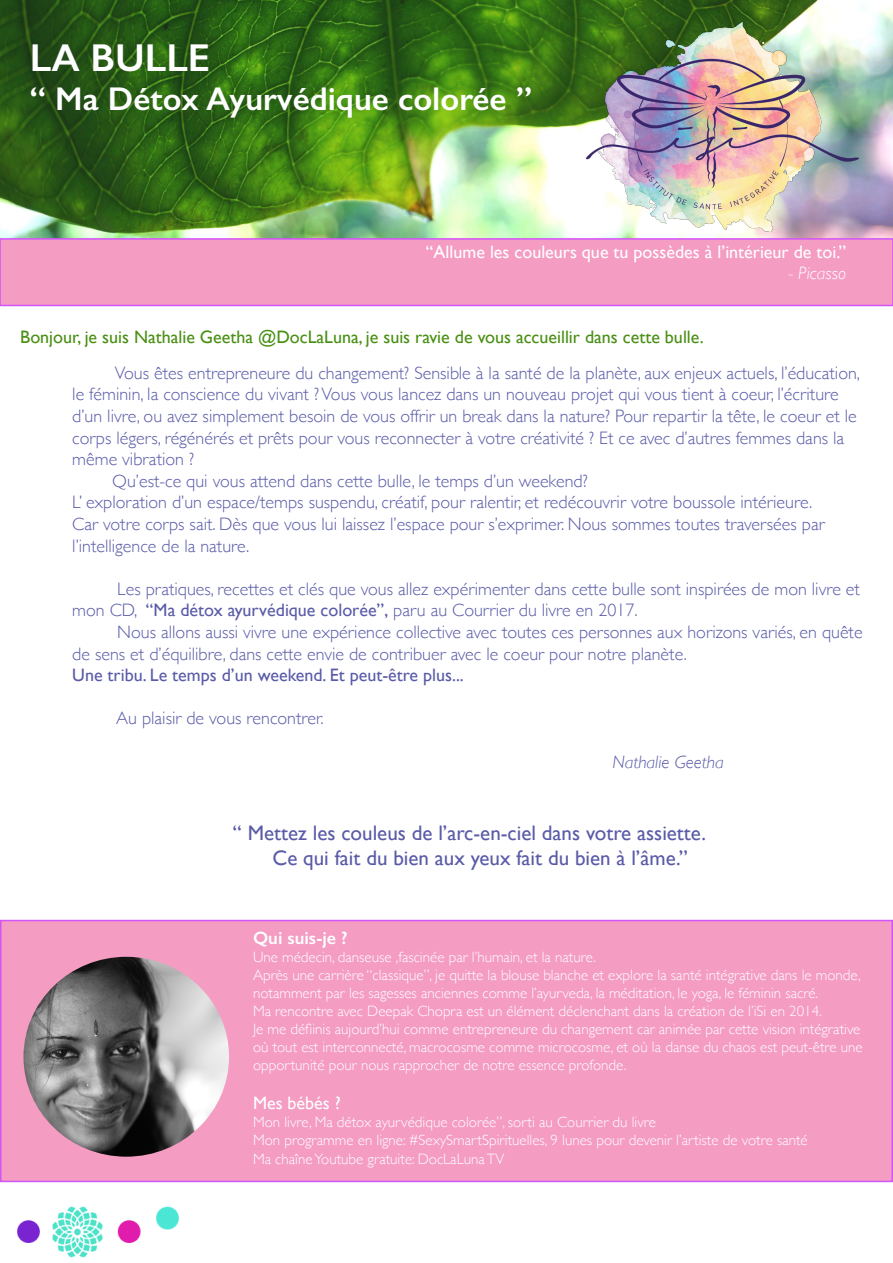
<style>
.page{position:relative;width:893px;height:1263px;background:#fff}
.page>*{position:absolute;margin:0;border:0;box-sizing:border-box;transform-origin:0 0}
.t1{font:600 39px "Gill Sans";color:#fff}
.t2{font:600 33px "Gill Sans";color:#fff}
.t3{font:21px "Gill Sans";color:#5a5ba8}
.t4{font:300 18px/21.6px "Gill Sans";color:#5a5ba8}
.t5{font:18px "Gill Sans";color:#498f13}
.t6{font:18px "Gill Sans";color:#fff}
.t7{font:18px "Gill Sans";color:#5a5ba8}
.t8{font:italic 300 18px "Gill Sans";color:#5a5ba8}
.t9{font:600 18px "Gill Sans";color:#fff}
.t10{font:italic 300 18px "Gill Sans";color:#fff}
.t11{font:300 15px/18px "Gill Sans";color:#fff}
.s1{font-weight:400}
</style>
<div class="page">
<img style="left:17px;top:1206px;width:162px;height:52px">
<div style="left:1px;top:920px;width:891px;height:261px;background:#f49cc2"></div>
<div style="left:0;top:920px;width:893px;height:262px;border:2px solid #d255f9"></div>
<img style="left:0;top:0;width:893px;height:238px">
<img style="left:586px;top:23px;width:272px;height:209px">
<div style="left:0;top:239px;width:893px;height:66px;background:#f49cc2"></div>
<div style="left:0;top:238px;width:893px;height:68px;border:2px solid #d255f9"></div>
<img style="left:24px;top:957px;width:205px;height:200px">
<p class="t1" style="left:30px;top:34px;width:182px">LA BULLE</p>
<p class="t2" style="left:30px;top:79px;width:504px">“ Ma Détox Ayurvédique colorée ”</p>
<p class="t6" style="left:426px;top:241px;width:422px">“Allume les couleurs que tu possèdes à l’intérieur de toi.”</p>
<p class="t10" style="left:788px;top:263px;width:59px">- Picasso</p>
<p class="t5" style="left:20px;top:326px;width:685px">Bonjour, je suis Nathalie Geetha @DocLaLuna, je suis ravie de vous accueillir dans cette bulle.</p>
<p class="t4" style="left:72px;top:361px;width:789px;text-indent:42px">Vous êtes entrepreneure du changement? Sensible à la santé de la planète, aux enjeux actuels, l’éducation, le féminin, la conscience du vivant ? Vous vous lancez dans un nouveau projet qui vous tient à coeur, l’écriture d’un livre, ou avez simplement besoin de vous offrir un break dans la nature? Pour repartir la tête, le coeur et le corps légers, régénérés et prêts pour vous reconnecter à votre créativité ? Et ce avec d’autres femmes dans la même vibration ?</p>
<p class="t4" style="left:112px;top:469px;width:477px">Qu’est-ce qui vous attend dans cette bulle, le temps d’un weekend?</p>
<p class="t4" style="left:72px;top:491px;width:742px">L’ exploration d’un espace/temps suspendu, créatif, pour ralentir, et redécouvrir votre boussole intérieure.</p>
<p class="t4" style="left:72px;top:512px;width:754px">Car votre corps sait. Dès que vous lui laissez l’espace pour s’exprimer. Nous sommes toutes traversées par l’intelligence de la nature.</p>
<p class="t4" style="left:72px;top:577px;width:789px;text-indent:45px">Les pratiques, recettes et clés que vous allez expérimenter dans cette bulle sont inspirées de mon livre et mon CD, <span class="s1">“Ma détox ayurvédique colorée”,</span> paru au Courrier du livre en 2017.</p>
<p class="t4" style="left:72px;top:620px;width:792px;text-indent:45px">Nous allons aussi vivre une expérience collective avec toutes ces personnes aux horizons variés, en quête de sens et d’équilibre, dans cette envie de contribuer avec le coeur pour notre planète.</p>
<p class="t7" style="left:72px;top:665px;width:393px">Une tribu. Le temps d’un weekend. Et peut-être plus...</p>
<p class="t4" style="left:116px;top:707px;width:209px">Au plaisir de vous rencontrer.</p>
<p class="t8" style="left:612px;top:751px;width:113px">Nathalie Geetha</p>
<p class="t3" style="left:233px;top:820px;width:475px">“ Mettez les couleus de l’arc-en-ciel dans votre assiette.</p>
<p class="t3" style="left:273px;top:845px;width:417px">Ce qui fait du bien aux yeux fait du bien à l’âme.”</p>
<p class="t9" style="left:253px;top:927px;width:96px">Qui suis-je ?</p>
<p class="t11" style="left:253px;top:947px;width:344px">Une médecin, danseuse ,fascinée par l’humain, et la nature.</p>
<p class="t11" style="left:253px;top:965px;width:609px">Après une carrière “classique”, je quitte la blouse blanche et explore la santé intégrative dans le monde,</p>
<p class="t11" style="left:253px;top:983px;width:567px">notamment par les sagesses anciennes comme l’ayurveda, la méditation, le yoga, le féminin sacré.</p>
<p class="t11" style="left:253px;top:1001px;width:570px">Ma rencontre avec Deepak Chopra est un élément déclenchant dans la création de l’iSi en 2014.</p>
<p class="t11" style="left:253px;top:1019px;width:611px">Je me défiinis aujourd’hui comme entrepreneure du changement car animée par cette vision intégrative où tout est interconnecté, macrocosme comme microcosme, et où la danse du chaos est peut-être une opportunité pour nous rapprocher de notre essence profonde.</p>
<p class="t6" style="left:253px;top:1093px;width:89px">Mes bébés ?</p>
<p class="t11" style="left:253px;top:1113px;width:404px">Mon livre, Ma détox ayurvédique colorée”, sorti au Courrier du livre</p>
<p class="t11" style="left:253px;top:1131px;width:556px">Mon programme en ligne: #SexySmartSpirituelles, 9 lunes pour devenir l’artiste de votre santé</p>
<p class="t11" style="left:253px;top:1149px;width:253px">Ma chaîne Youtube gratuite: DocLaLuna TV</p>
</div>
